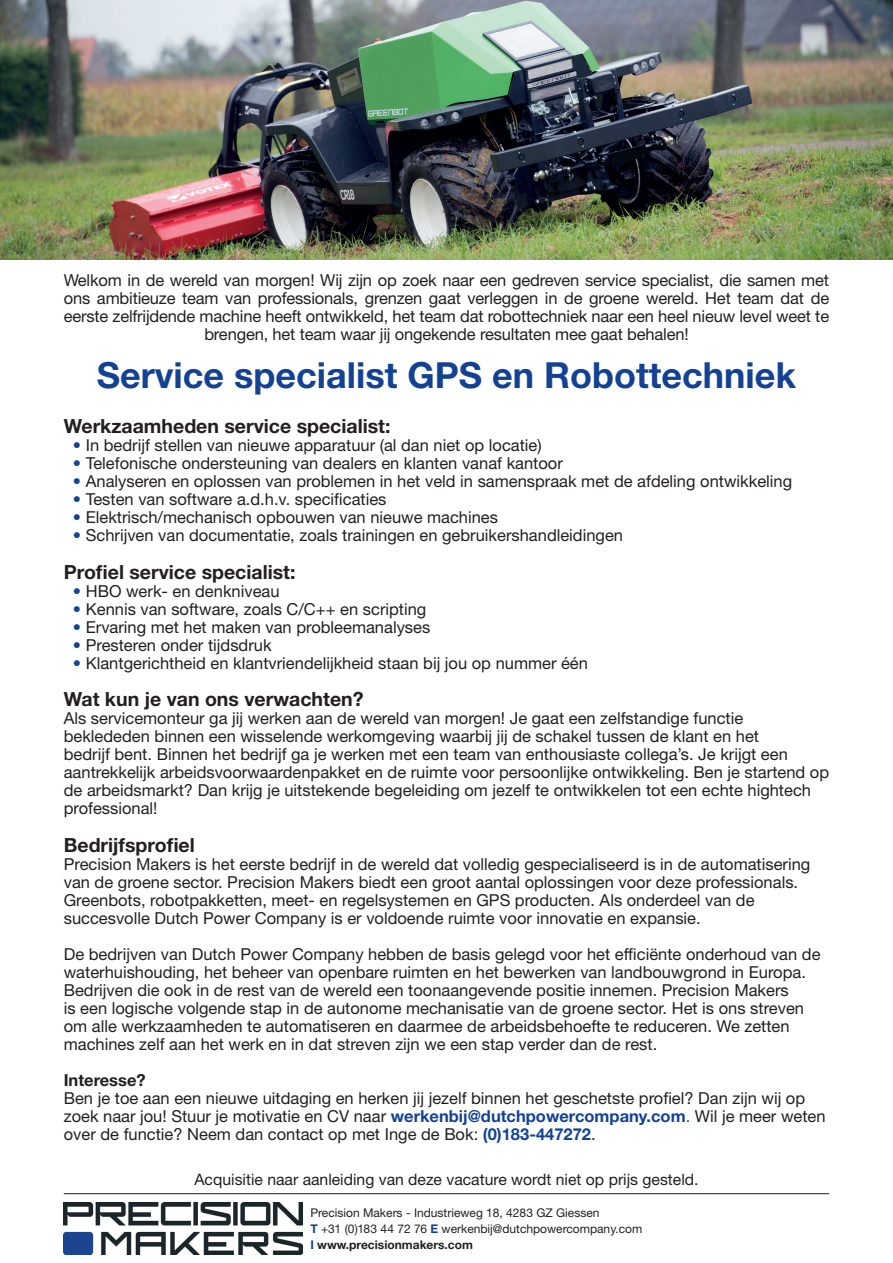
<style>
.page{position:relative;width:893px;height:1263px;background:#fff}
.page>*{position:absolute;margin:0;border:0;box-sizing:border-box;transform-origin:0 0}
.t1{font:700 36px "Helvetica Neue LT Std";color:#134295}
.t2{font:700 19.5px "Helvetica Neue LT Std";color:#231f20}
.t3{font:16.5px/18px "Helvetica Neue LT Std";color:#231f20}
.t4{font:700 16.5px "Helvetica Neue LT Std";color:#231f20}
.t5{font:15.75px "Helvetica Neue LT Std";color:#231f20}
.t6{font:12px/16.2px "Helvetica Neue LT Std";color:#231f20}
.s1{color:#134295}
.s2{font-weight:700;color:#134295}
.s3{font-family:"Helvetica";color:#134295}
.s4{font-weight:700}
</style>
<div class="page">
<img style="left:0;top:0;width:893px;height:259px">
<hr style="left:64px;top:1193px;width:765px;height:1px;background:#231f20">
<img style="left:64px;top:1203px;width:239px;height:51px">
<p class="t3" style="left:64px;top:271px;width:767px;text-align:center">Welkom in de wereld van morgen! Wij zijn op zoek naar een gedreven service specialist, die samen met ons ambitieuze team van professionals, grenzen gaat verleggen in de groene wereld. Het team dat de eerste zelfrijdende machine heeft ontwikkeld, het team dat robottechniek naar een heel nieuw level weet te brengen, het team waar jij ongekende resultaten mee gaat behalen!</p>
<h1 class="t1" style="left:97px;top:353px;width:701px">Service specialist GPS en Robottechniek</h1>
<p class="t2" style="left:64px;top:414px;width:328px">Werkzaamheden service specialist:</p>
<p class="t3" style="left:73px;top:436px;width:470px"><span class="s1">•</span> In bedrijf stellen van nieuwe apparatuur (al dan niet op locatie)</p>
<p class="t3" style="left:73px;top:454px;width:491px"><span class="s1">•</span> Telefonische ondersteuning van dealers en klanten vanaf kantoor</p>
<p class="t3" style="left:73px;top:472px;width:721px"><span class="s1">•</span> Analyseren en oplossen van problemen in het veld in samenspraak met de afdeling ontwikkeling</p>
<p class="t3" style="left:73px;top:490px;width:315px"><span class="s1">•</span> Testen van software a.d.h.v. specificaties</p>
<p class="t3" style="left:73px;top:508px;width:427px"><span class="s1">•</span> Elektrisch/mechanisch opbouwen van nieuwe machines</p>
<p class="t3" style="left:73px;top:526px;width:552px"><span class="s1">•</span> Schrijven van documentatie, zoals trainingen en gebruikershandleidingen</p>
<p class="t2" style="left:64px;top:560px;width:233px">Profiel service specialist:</p>
<p class="t3" style="left:73px;top:581px;width:208px"><span class="s1">•</span> HBO werk- en denkniveau</p>
<p class="t3" style="left:73px;top:599px;width:355px"><span class="s1">•</span> Kennis van software, zoals C/C++ en scripting</p>
<p class="t3" style="left:73px;top:617px;width:359px"><span class="s1">•</span> Ervaring met het maken van probleemanalyses</p>
<p class="t3" style="left:73px;top:635px;width:200px"><span class="s1">•</span> Presteren onder tijdsdruk</p>
<p class="t3" style="left:73px;top:653px;width:517px"><span class="s1">•</span> Klantgerichtheid en klantvriendelijkheid staan bij jou op nummer één</p>
<p class="t2" style="left:64px;top:687px;width:301px">Wat kun je van ons verwachten?</p>
<p class="t3" style="left:64px;top:709px;width:767px">Als servicemonteur ga jij werken aan de wereld van morgen! Je gaat een zelfstandige functie beklededen binnen een wisselende werkomgeving waarbij jij de schakel tussen de klant en het<br>bedrijf bent. Binnen het bedrijf ga je werken met een team van enthousiaste collega’s. Je krijgt een aantrekkelijk arbeidsvoorwaardenpakket en de ruimte voor persoonlijke ontwikkeling. Ben je startend op de arbeidsmarkt? Dan krijg je uitstekende begeleiding om jezelf te ontwikkelen tot een echte hightech professional!</p>
<p class="t2" style="left:64px;top:833px;width:133px">Bedrijfsprofiel</p>
<p class="t3" style="left:64px;top:854px;width:748px">Precision Makers is het eerste bedrijf in de wereld dat volledig gespecialiseerd is in de automatisering van de groene sector. Precision Makers biedt een groot aantal oplossingen voor deze professionals.<br>Greenbots, robotpakketten, meet- en regelsystemen en GPS producten. Als onderdeel van de succesvolle Dutch Power Company is er voldoende ruimte voor innovatie en expansie.</p>
<p class="t3" style="left:64px;top:944px;width:758px">De bedrijven van Dutch Power Company hebben de basis gelegd voor het efficiënte onderhoud van de waterhuishouding, het beheer van openbare ruimten en het bewerken van landbouwgrond in Europa.<br>Bedrijven die ook in de rest van de wereld een toonaangevende positie innemen. Precision Makers<br>is een logische volgende stap in de autonome mechanisatie van de groene sector. Het is ons streven om alle werkzaamheden te automatiseren en daarmee de arbeidsbehoefte te reduceren. We zetten machines zelf aan het werk en in dat streven zijn we een stap verder dan de rest.</p>
<p class="t4" style="left:64px;top:1069px;width:83px">Interesse?</p>
<p class="t3" style="left:64px;top:1088px;width:763px">Ben je toe aan een nieuwe uitdaging en herken jij jezelf binnen het geschetste profiel? Dan zijn wij op zoek naar jou! Stuur je motivatie en CV naar <span class="s2">werkenbij@dutchpowercompany.com</span><span class="s3">.</span> Wil je meer weten over de functie? Neem dan contact op met Inge de Bok: <span class="s2">(0)183-447272</span>.</p>
<p class="t5" style="left:194px;top:1170px;width:506px">Acquisitie naar aanleiding van deze vacature wordt niet op prijs gesteld.</p>
<p class="t6" style="left:310px;top:1204px;width:333px">Precision Makers - Industrieweg 18, 4283 GZ Giessen<br><span class="s2">T</span> +31 (0)183 44 72 76 <span class="s2">E</span> werkenbij@dutchpowercompany.com<br><span class="s2">I</span> <span class="s4">www.precisionmakers.com</span></p>
</div>
